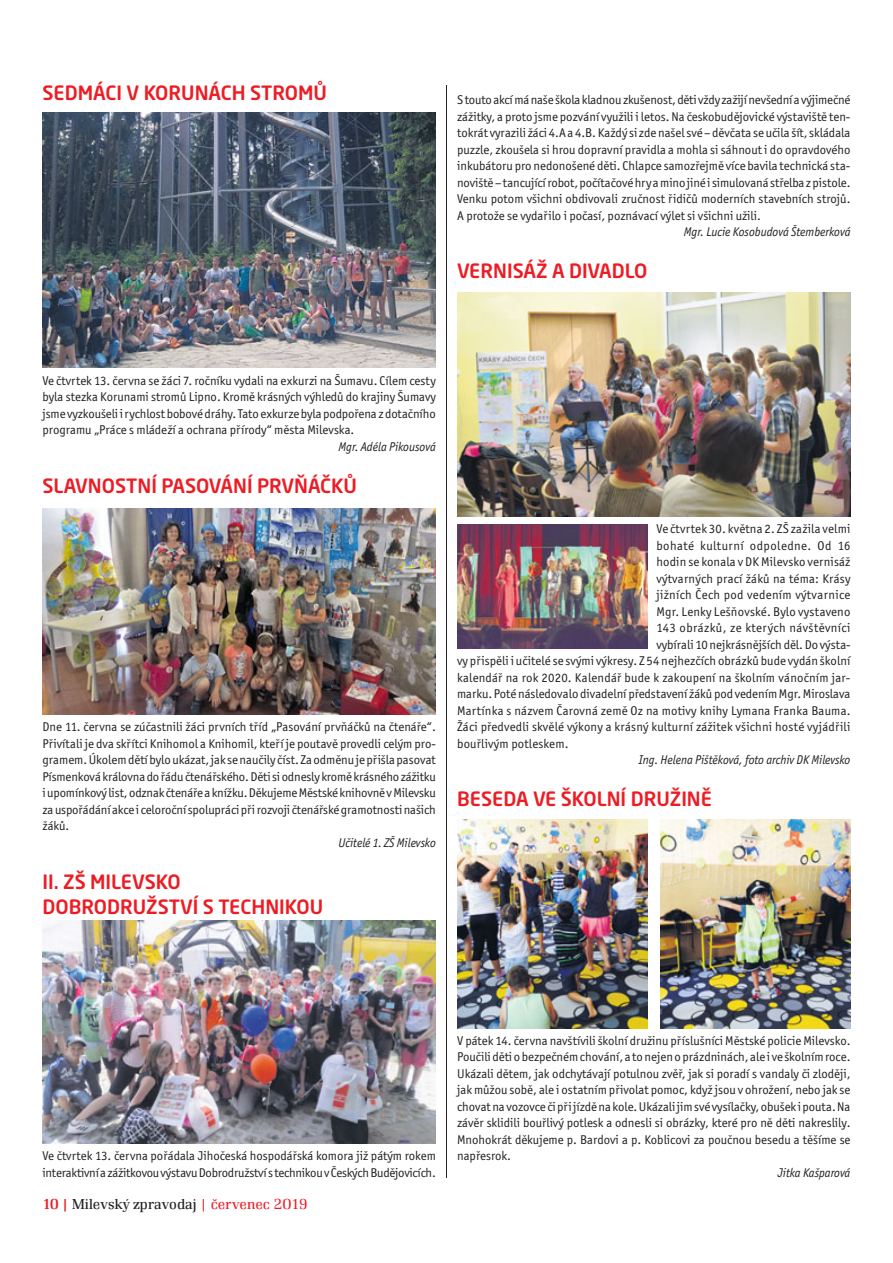
<style>
.page{position:relative;width:893px;height:1263px;background:#fff}
.page>*{position:absolute;margin:0;border:0;box-sizing:border-box;transform-origin:0 0}
.t1{font:500 19.5px/25.5px "Neo Sans Pro";color:#ed1c24}
.t2{font:300 15px "Renault TOT";color:#231f20}
.t3{font:12.75px/16.5px "Officina Sans Itc TOT";letter-spacing:.01em;color:#231f20;text-align:justify}
.t4{font:12.75px/16.5px "Officina Sans Itc TOT";letter-spacing:-.015em;color:#231f20}
.t5{font:italic 12.75px "Officina Sans Itc TOT";color:#231f20;scale:.95 1}
.t6{font:12.75px "Officina Sans Itc TOT";letter-spacing:.03em;color:#231f20}
.t7{font:12.75px "Officina Sans Itc TOT";letter-spacing:.035em;color:#231f20}
.s1{font-weight:500;color:#ed1c24}
.s2{color:#ed1c24}
</style>
<div class="page">
<hr style="left:446px;top:85px;width:1px;height:1093px;background:#231f20">
<img style="left:43px;top:113px;width:393px;height:255px">
<img style="left:43px;top:509px;width:393px;height:205px">
<img style="left:43px;top:921px;width:393px;height:222px">
<img style="left:457px;top:293px;width:393px;height:224px">
<img style="left:457px;top:524px;width:190px;height:125px">
<img style="left:457px;top:819px;width:190px;height:209px">
<img style="left:660px;top:819px;width:190px;height:209px">
<h1 class="t1" style="left:43px;top:80px;width:286px">SEDMÁCI V KORUNÁCH STROMŮ</h1>
<p class="t3" style="left:457px;top:93px;width:395px">S touto akcí má naše škola kladnou zkušenost, děti vždy zažijí nevšední a výjimečné zážitky, a proto jsme pozvání využili i letos. Na českobudějovické výstaviště ten&shy;tokrát vyrazili žáci 4.A a 4.B. Každý si zde našel své – děvčata se učila šít, skládala puzzle, zkoušela si hrou dopravní pravidla a mohla si sáhnout i do opravdového inkubátoru pro nedonošené děti. Chlapce samozřejmě více bavila technická sta&shy;noviště – tancující robot, počítačové hry a mino jiné i simulovaná střelba z pistole.<br>Venku potom všichni obdivovali zručnost řidičů moderních stavebních strojů.<br>A protože se vydařilo i počasí, poznávací výlet si všichni užili.</p>
<p class="t5" style="left:684px;top:227px;width:177px">Mgr. Lucie Kosobudová Štemberková</p>
<h1 class="t1" style="left:457px;top:259px;width:192px">VERNISÁŽ A DIVADLO</h1>
<p class="t3" style="left:43px;top:373px;width:395px">Ve čtvrtek 13. června se žáci 7. ročníku vydali na exkurzi na Šumavu. Cílem cesty byla stezka Korunami stromů Lipno. Kromě krásných výhledů do krajiny Šumavy jsme vyzkoušeli i rychlost bobové dráhy. Tato exkurze byla podpořena z dotačního programu „Práce s mládeží a ochrana přírody“ města Milevska.</p>
<p class="t5" style="left:338px;top:441px;width:104px">Mgr. Adéla Pikousová</p>
<h1 class="t1" style="left:43px;top:473px;width:316px">SLAVNOSTNÍ PASOVÁNÍ PRVŇÁČKŮ</h1>
<p class="t3" style="left:43px;top:720px;width:395px">Dne 11. června se zúčastnili žáci prvních tříd „Pasování prvňáčků na čtenáře“.<br>Přivítali je dva skřítci Knihomol a Knihomil, kteří je poutavě provedli celým pro&shy;gramem. Úkolem dětí bylo ukázat, jak se naučily číst. Za odměnu je přišla pasovat Písmenková královna do řádu čtenářského. Děti si odnesly kromě krásného zážitku i upomínkový list, odznak čtenáře a knížku. Děkujeme Městské knihovně v Milevsku za uspořádání akce i celoroční spolupráci při rozvoji čtenářské gramotnosti našich žáků.</p>
<p class="t5" style="left:338px;top:837px;width:104px">Učitelé 1. ZŠ Milevsko</p>
<h1 class="t1" style="left:43px;top:869px;width:282px">II. ZŠ MILEVSKO<br>DOBRODRUŽSTVÍ S TECHNIKOU</h1>
<p class="t3" style="left:656px;top:522px;width:196px">Ve čtvrtek 30. května 2. ZŠ zažila velmi</p>
<p class="t7" style="left:656px;top:540px;width:196px">bohaté kulturní odpoledne. Od 16</p>
<p class="t3" style="left:656px;top:555px;width:196px">hodin se konala v DK Milevsko vernisáž</p>
<p class="t3" style="left:656px;top:571px;width:196px">výtvarných prací žáků na téma: Krásy</p>
<p class="t3" style="left:656px;top:588px;width:196px">jižních Čech pod vedením výtvarnice</p>
<p class="t3" style="left:656px;top:604px;width:196px">Mgr. Lenky Lešňovské. Bylo vystaveno</p>
<p class="t6" style="left:656px;top:623px;width:196px">143 obrázků, ze kterých návštěvníci</p>
<p class="t3" style="left:656px;top:637px;width:196px">vybírali 10 nejkrásnějších děl. Do výsta-</p>
<p class="t3" style="left:457px;top:654px;width:395px">vy přispěli i učitelé se svými výkresy. Z 54 nejhezčích obrázků bude vydán školní</p>
<p class="t3" style="left:457px;top:670px;width:395px">kalendář na rok 2020. Kalendář bude k zakoupení na školním vánočním jar-</p>
<p class="t3" style="left:457px;top:687px;width:395px">marku. Poté následovalo divadelní představení žáků pod vedením Mgr. Miroslava</p>
<p class="t3" style="left:457px;top:703px;width:395px">Martínka s názvem Čarovná země Oz na motivy knihy Lymana Franka Bauma.</p>
<p class="t3" style="left:457px;top:720px;width:395px">Žáci předvedli skvělé výkony a krásný kulturní zážitek všichni hosté vyjádřili</p>
<p class="t3" style="left:457px;top:736px;width:113px">bouřlivým potleskem.</p>
<p class="t5" style="left:639px;top:755px;width:224px">Ing. Helena Pištěková, foto archiv DK Milevsko</p>
<h1 class="t1" style="left:457px;top:787px;width:256px">BESEDA VE ŠKOLNÍ DRUŽINĚ</h1>
<p class="t4" style="left:43px;top:1149px;width:395px">Ve čtvrtek 13. června pořádala Jihočeská hospodářská komora již pátým rokem interaktivní a zážitkovou výstavu Dobrodružství s technikou v Českých Budějovicích.</p>
<p class="t2" style="left:43px;top:1199px;width:267px"><span class="s1">10 |</span> Milevský zpravodaj <span class="s2">| červenec 2019</span></p>
<p class="t3" style="left:457px;top:1033px;width:395px">V pátek 14. června navštívili školní družinu příslušníci Městské policie Milevsko.<br>Poučili děti o bezpečném chování, a to nejen o prázdninách, ale i ve školním roce.<br>Ukázali dětem, jak odchytávají potulnou zvěř, jak si poradí s vandaly či zloději, jak můžou sobě, ale i ostatním přivolat pomoc, když jsou v ohrožení, nebo jak se chovat na vozovce či při jízdě na kole. Ukázali jim své vysílačky, obušek i pouta. Na závěr sklidili bouřlivý potlesk a odnesli si obrázky, které pro ně děti nakreslily.<br>Mnohokrát děkujeme p. Bardovi a p. Koblicovi za poučnou besedu a těšíme se napřesrok.</p>
<p class="t5" style="left:778px;top:1167px;width:78px">Jitka Kašparová</p>
</div>
